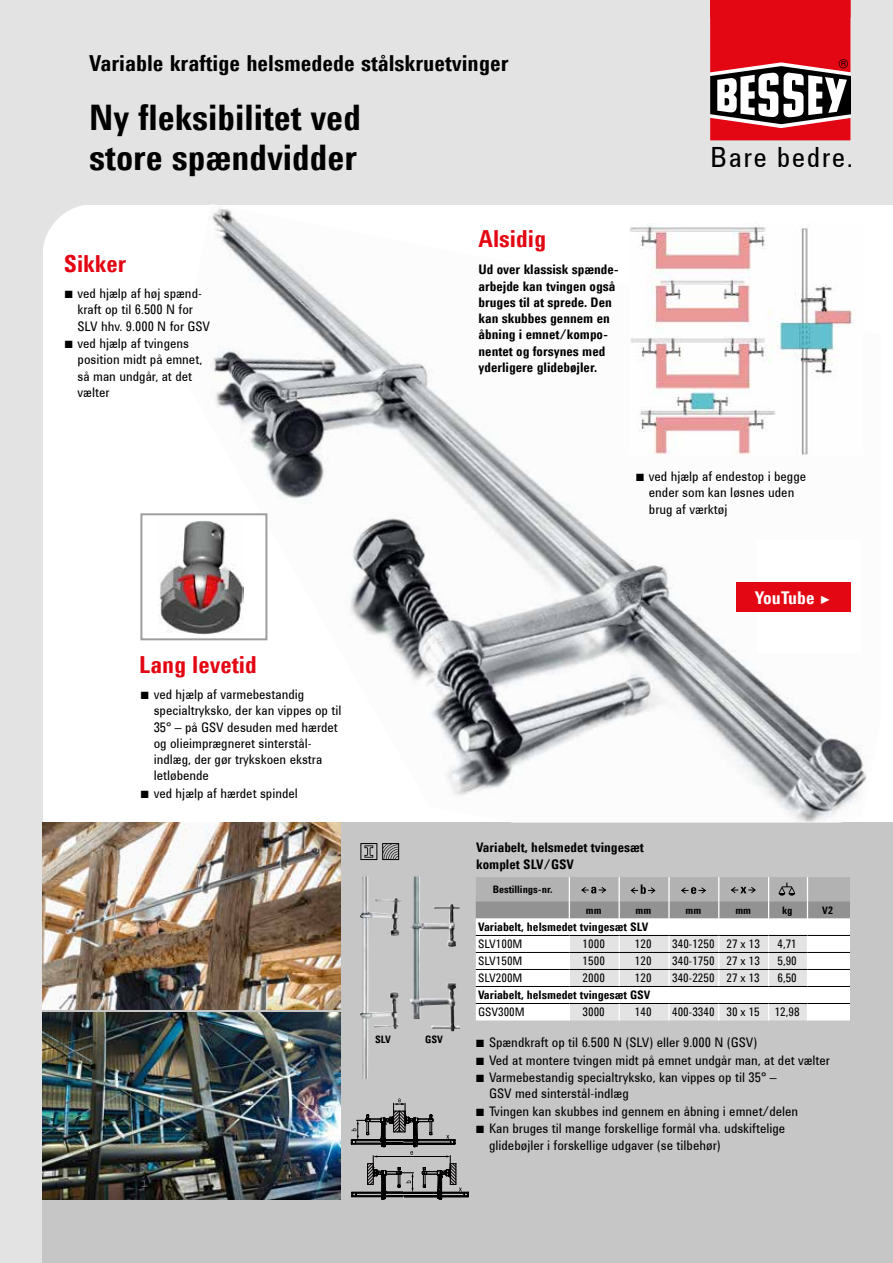
<style>
.page{position:relative;width:893px;height:1263px;background:#fff}
.page>*{position:absolute;margin:0;border:0;box-sizing:border-box;transform-origin:0 0}
.t1{font:700 36px/40.5px "Utah WGL Cond";color:#000}
.t2{font:28.5px "Utah WGL Cond";letter-spacing:.05em;color:#000}
.t3{font:700 24px "Utah WGL Cond";color:#e30613}
.t4{font:700 22.5px "Utah WGL Cond";color:#000}
.t5{font:700 18px "Utah WGL Cond";letter-spacing:.01em;color:#fff}
.t6{font:13.5px/16.2px "Utah WGL Cond";color:#000}
.t7{font:700 13.5px/16.2px "Utah WGL Cond";color:#000}
.t8{font:12px "Utah WGL Cond";color:#000}
.t9{font:700 12px "Utah WGL Cond";color:#000}
.t10{font:700 10.5px "Utah WGL Cond";color:#000}
.s1{font-size:12px}
</style>
<div class="page">
<div style="left:0;top:0;width:893px;height:204px;background:#e3e3e3"></div>
<div style="left:0;top:0;width:43px;height:1263px;background:#e3e3e3"></div>
<svg style="left:43px;top:204px;width:51px;height:42px"></svg>
<div style="left:43px;top:823px;width:850px;height:440px;background:#c6c6c6"></div>
<svg style="left:360px;top:843px;width:39px;height:17px"></svg>
<img style="left:359px;top:876px;width:41px;height:203px">
<img style="left:410px;top:876px;width:44px;height:155px">
<img style="left:43px;top:823px;width:297px;height:187px">
<img style="left:43px;top:1012px;width:297px;height:187px">
<svg style="left:350px;top:1098px;width:119px;height:101px"></svg>
<img style="left:179px;top:204px;width:702px;height:619px">
<div style="left:141px;top:514px;width:125px;height:125px;background:#fff"></div>
<img style="left:159px;top:520px;width:85px;height:114px">
<div style="left:140px;top:513px;width:127px;height:127px;border:2px solid #9d9d9c"></div>
<img style="left:630px;top:224px;width:232px;height:230px">
<svg style="left:710px;top:0;width:141px;height:141px;background:#bf3b43"></svg>
<svg style="left:476px;top:877px;width:374px;height:143px;background:#d4d3d3"></svg>
<div style="left:757px;top:540px;width:103px;height:113px;background:#fff"></div>
<div style="left:736px;top:583px;width:114px;height:29px;background:#e30613"></div>
<svg style="left:636px;top:474px;width:8px;height:7px"></svg>
<h3 class="t4" style="left:89px;top:46px;width:421px">Variable kraftige helsmedede stålskruetvinger</h3>
<h1 class="t1" style="left:89px;top:96px;width:273px">Ny fleksibilitet ved store spændvidder</h1>
<h3 class="t3" style="left:64px;top:245px;width:64px">Sikker</h3>
<p class="t6" style="left:78px;top:285px;width:134px">ved hjælp af høj spænd&shy;kraft op til 6.500 N for<br>SLV hhv. 9.000 N for GSV</p>
<p class="t6" style="left:78px;top:335px;width:126px">ved hjælp af tvingens position midt på emnet, så man undgår, at det vælter</p>
<h3 class="t3" style="left:139px;top:646px;width:119px">Lang levetid</h3>
<p class="t6" style="left:154px;top:686px;width:189px">ved hjælp af varmebestandig specialtryksko, der kan vippes op til<br>35° – på GSV desuden med hærdet og olieimprægneret sinterstål&shy;indlæg, der gør trykskoen ekstra letløbende</p>
<p class="t6" style="left:154px;top:784px;width:146px">ved hjælp af hærdet spindel</p>
<h3 class="t3" style="left:479px;top:221px;width:69px">Alsidig</h3>
<p class="t7" style="left:479px;top:261px;width:142px">Ud over klassisk spænde&shy;arbejde kan tvingen også bruges til at sprede. Den kan skubbes gennem en åbning i emnet/kompo&shy;nentet og forsynes med yderligere glidebøjler.</p>
<h2 class="t2" style="left:710px;top:136px;width:144px">Bare bedre.</h2>
<p class="t6" style="left:649px;top:468px;width:159px">ved hjælp af endestop i begge ender som kan løsnes uden brug af værktøj</p>
<h3 class="t5" style="left:755px;top:584px;width:78px">YouTube <span class="s1">►</span></h3>
<p class="t7" style="left:476px;top:839px;width:169px">Variabelt, helsmedet tvingesæt komplet SLV/GSV</p>
<p class="t10" style="left:493px;top:881px;width:61px">Bestillings-nr.</p>
<p class="t10" style="left:375px;top:1031px;width:17px">SLV</p>
<p class="t10" style="left:425px;top:1031px;width:19px">GSV</p>
<p class="t10" style="left:586px;top:902px;width:17px">mm</p>
<p class="t10" style="left:635px;top:902px;width:17px">mm</p>
<p class="t10" style="left:686px;top:902px;width:17px">mm</p>
<p class="t10" style="left:735px;top:902px;width:17px">mm</p>
<p class="t10" style="left:782px;top:902px;width:12px">kg</p>
<p class="t10" style="left:822px;top:902px;width:12px">V2</p>
<p class="t9" style="left:478px;top:918px;width:172px">Variabelt, helsmedet tvingesæt SLV</p>
<p class="t8" style="left:478px;top:935px;width:46px">SLV100M</p>
<p class="t8" style="left:583px;top:935px;width:24px">1000</p>
<p class="t8" style="left:635px;top:935px;width:18px">120</p>
<p class="t8" style="left:672px;top:935px;width:89px">340-1250 27 x 13</p>
<p class="t8" style="left:777px;top:935px;width:21px">4,71</p>
<p class="t8" style="left:478px;top:952px;width:46px">SLV150M</p>
<p class="t8" style="left:583px;top:952px;width:24px">1500</p>
<p class="t8" style="left:635px;top:952px;width:18px">120</p>
<p class="t8" style="left:672px;top:952px;width:89px">340-1750 27 x 13</p>
<p class="t8" style="left:777px;top:952px;width:21px">5,90</p>
<p class="t8" style="left:478px;top:969px;width:46px">SLV200M</p>
<p class="t8" style="left:583px;top:969px;width:24px">2000</p>
<p class="t8" style="left:635px;top:969px;width:18px">120</p>
<p class="t8" style="left:672px;top:969px;width:89px">340-2250 27 x 13</p>
<p class="t8" style="left:777px;top:969px;width:21px">6,50</p>
<p class="t9" style="left:478px;top:986px;width:174px">Variabelt, helsmedet tvingesæt GSV</p>
<p class="t8" style="left:478px;top:1003px;width:48px">GSV300M</p>
<p class="t8" style="left:583px;top:1003px;width:24px">3000</p>
<p class="t8" style="left:635px;top:1003px;width:18px">140</p>
<p class="t8" style="left:672px;top:1003px;width:129px">400-3340 30 x 15 12,98</p>
<p class="t6" style="left:489px;top:1033px;width:342px;line-height:17.5px">Spændkraft op til 6.500 N (SLV) eller 9.000 N (GSV)<br>Ved at montere tvingen midt på emnet undgår man, at det vælter<br>Varmebestandig specialtryksko, kan vippes op til 35° –</p>
<p class="t6" style="left:489px;top:1084px;width:311px;line-height:17.5px">GSV med sinterstål-indlæg<br>Tvingen kan skubbes ind gennem en åbning i emnet/delen<br>Kan bruges til mange forskellige formål vha. udskiftelige</p>
<p class="t6" style="left:489px;top:1136px;width:233px">glidebøjler i forskellige udgaver (se tilbehør)</p>
</div>
